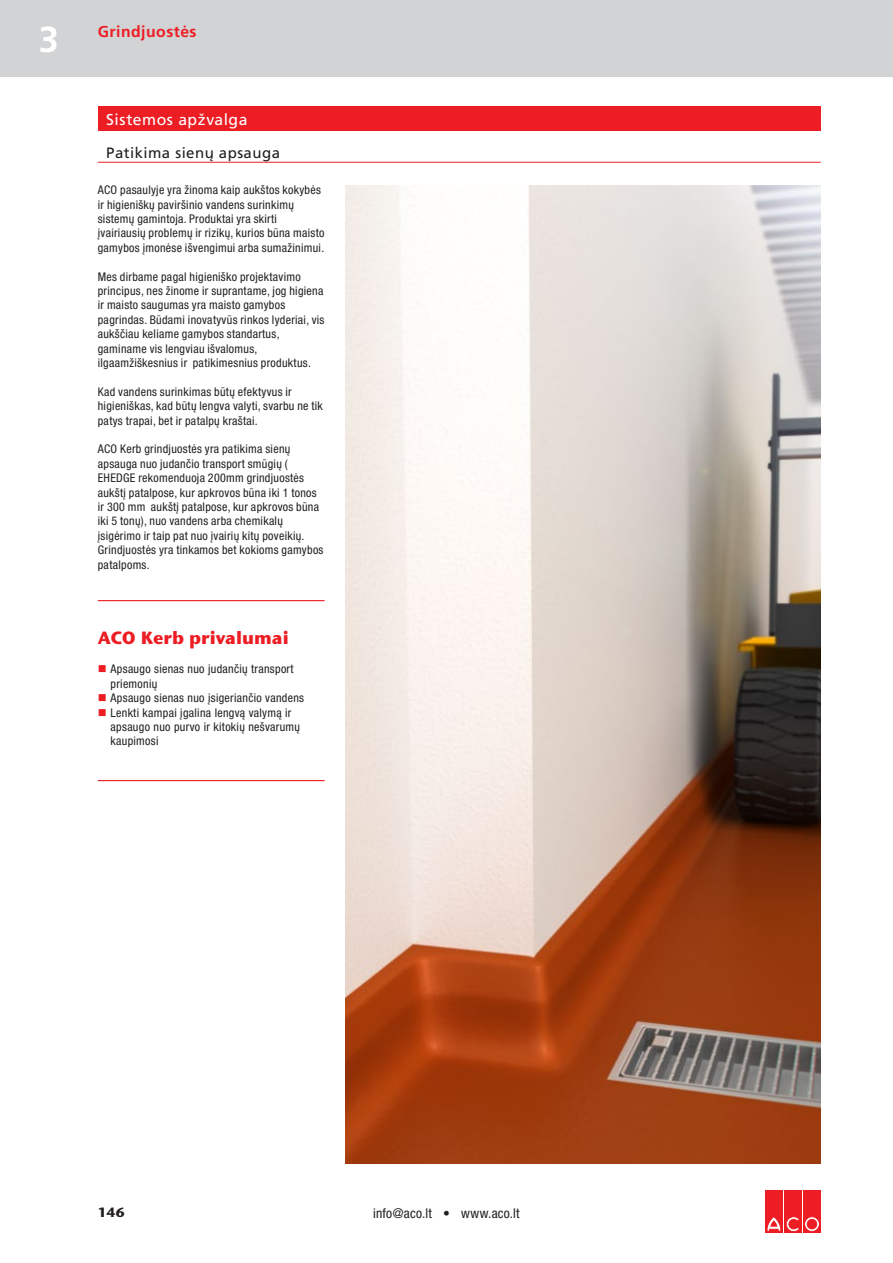
<style>
.page{position:relative;width:893px;height:1263px;background:#fff}
.page>*{position:absolute;margin:0;border:0;box-sizing:border-box;transform-origin:0 0}
.t1{font:700 36px "Frutiger PRO";color:#fff}
.t2{font:700 17.7px "Stone Sans ITC Pro";color:#ed1d24}
.t3{font:15.75px "Frutiger PRO";letter-spacing:.03em;color:#fff}
.t4{font:700 15.75px "Frutiger PRO";letter-spacing:.03em;color:#ed1d24}
.t5{font:15px "Frutiger PRO";letter-spacing:.03em;color:#231f20}
.t6{font:condensed 13.5px "Helvetica Neue LT Pro";letter-spacing:.02em;color:#231f20}
.t7{font:700 13.5px "Stone Sans ITC Pro";color:#231f20}
.t8{font:condensed 12px/14.4px "Helvetica Neue LT Pro";letter-spacing:.025em;color:#231f20}
</style>
<div class="page">
<div style="left:0;top:0;width:893px;height:77px;background:#d1d3d4"></div>
<div style="left:765px;top:1191px;width:18px;height:42px;background:#ed1d24"></div>
<div style="left:784px;top:1191px;width:18px;height:42px;background:#ed1d24"></div>
<svg style="left:767px;top:1216px;width:32px;height:16px"></svg>
<div style="left:803px;top:1191px;width:18px;height:42px;background:#ed1d24"></div>
<svg style="left:804px;top:1217px;width:15px;height:14px"></svg>
<div style="left:804px;top:1217px;width:15px;height:14px;border:1px solid #ed1d24;border-radius:50%"></div>
<div style="left:807px;top:1219px;width:10px;height:10px;background:#ed1d24;border-radius:50%"></div>
<div style="left:807px;top:1219px;width:10px;height:10px;border:1px solid #ed1d24;border-radius:50%"></div>
<img style="left:346px;top:186px;width:475px;height:977px">
<div style="left:98px;top:106px;width:723px;height:25px;background:#ed1d24"></div>
<hr style="left:98px;top:162px;width:723px;height:1px;background:#ed1d24">
<hr style="left:98px;top:600px;width:227px;height:1px;background:#ed1d24">
<hr style="left:98px;top:780px;width:227px;height:1px;background:#ed1d24">
<h1 class="t1" style="left:39px;top:18px;width:22px">3</h1>
<h3 class="t4" style="left:98px;top:23px;width:100px">Grindjuostės</h3>
<h3 class="t3" style="left:106px;top:110px;width:143px">Sistemos apžvalga</h3>
<p class="t5" style="left:106px;top:144px;width:175px">Patikima sienų apsauga</p>
<p class="t8" style="left:98px;top:183px;width:228px">ACO pasaulyje yra žinoma kaip aukštos kokybės ir higieniškų paviršinio vandens surinkimų sistemų gamintoja. Produktai yra skirti įvairiausių problemų ir rizikų, kurios būna maisto gamybos įmonėse išvengimui arba sumažinimui.</p>
<p class="t8" style="left:98px;top:269px;width:228px">Mes dirbame pagal higieniško projektavimo principus, nes žinome ir suprantame, jog higiena ir maisto saugumas yra maisto gamybos pagrindas. Būdami inovatyvūs rinkos lyderiai, vis aukščiau keliame gamybos standartus, gaminame vis lengviau išvalomus, ilgaamžiškesnius ir patikimesnius produktus.</p>
<p class="t8" style="left:98px;top:384px;width:227px">Kad vandens surinkimas būtų efektyvus ir higieniškas, kad būtų lengva valyti, svarbu ne tik patys trapai, bet ir patalpų kraštai.</p>
<p class="t8" style="left:98px;top:442px;width:227px">ACO Kerb grindjuostės yra patikima sienų apsauga nuo judančio transport smūgių ( EHEDGE rekomenduoja 200mm grindjuostės aukštį patalpose, kur apkrovos būna iki 1 tonos ir 300 mm aukštį patalpose, kur apkrovos būna iki 5 tonų), nuo vandens arba chemikalų įsigėrimo ir taip pat nuo įvairių kitų poveikių.<br>Grindjuostės yra tinkamos bet kokioms gamybos patalpoms.</p>
<h2 class="t2" style="left:98px;top:627px;width:192px">ACO Kerb privalumai</h2>
<p class="t8" style="left:111px;top:662px;width:195px">Apsaugo sienas nuo judančių transport priemonių<br>Apsaugo sienas nuo įsigeriančio vandens<br>Lenkti kampai įgalina lengvą valymą ir apsaugo nuo purvo ir kitokių nešvarumų kaupimosi</p>
<p class="t7" style="left:98px;top:1203px;width:29px">146</p>
<p class="t6" style="left:373px;top:1205px;width:148px">info@aco.lt • www.aco.lt</p>
</div>
